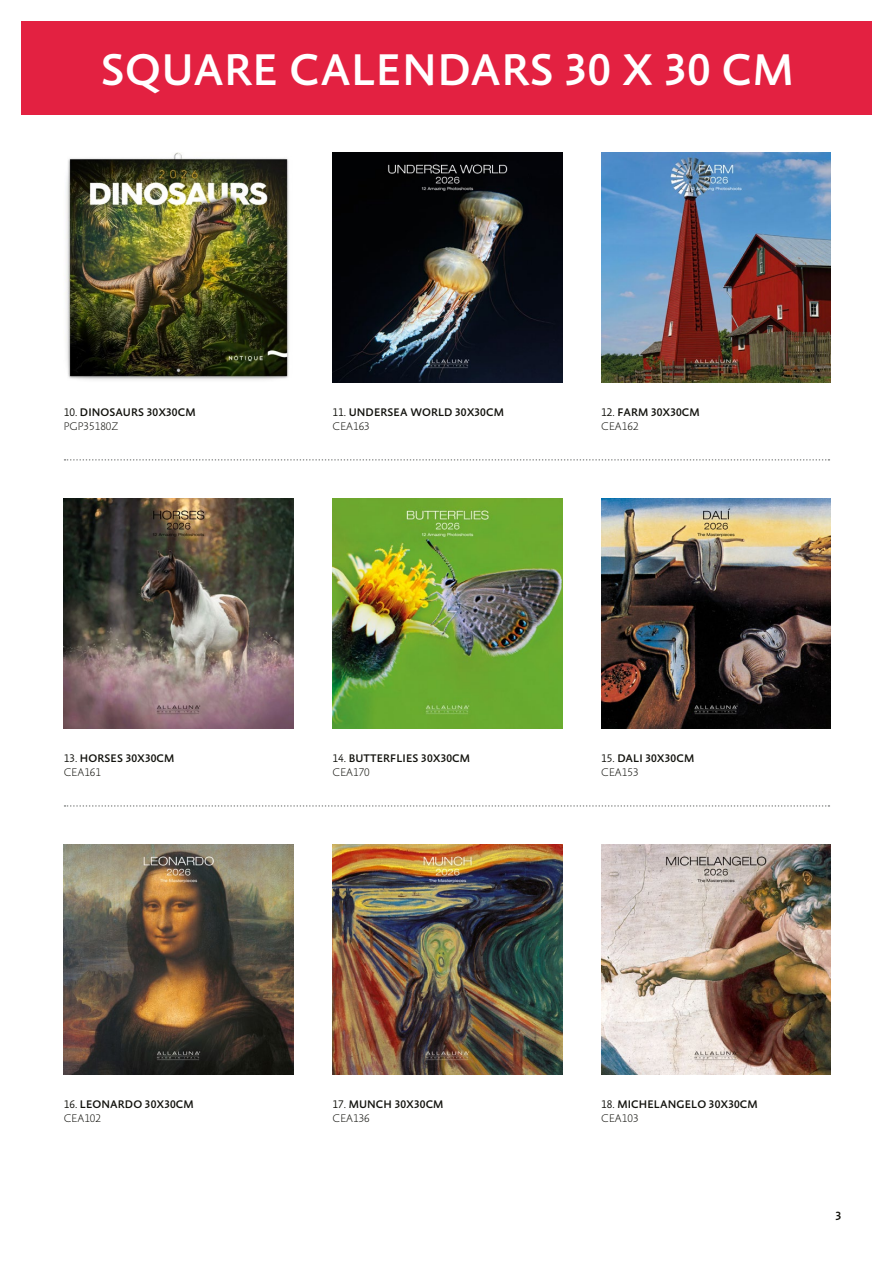
<style>
.page{position:relative;width:893px;height:1263px;background:#fff}
.page>*{position:absolute;margin:0;border:0;box-sizing:border-box;transform-origin:0 0}
.t1{font:500 45px "Absara Sans OT";letter-spacing:.01em;color:#fff}
.t2{font:500 12px "Absara Sans OT";color:#12120d}
.t3{font:500 11.1px/13.4px "Absara Sans OT";letter-spacing:.01em;color:#12120d}
.s1{font-weight:300}
.s2{font-weight:100}
</style>
<div class="page">
<div style="left:21px;top:21px;width:851px;height:94px;background:#e32141"></div>
<svg style="left:65px;top:459px;width:764px;height:2px"></svg>
<svg style="left:65px;top:805px;width:764px;height:2px"></svg>
<img style="left:66px;top:153px;width:223px;height:227px">
<img style="left:332px;top:153px;width:230px;height:229px">
<img style="left:601px;top:153px;width:230px;height:229px">
<img style="left:64px;top:499px;width:229px;height:229px">
<img style="left:332px;top:499px;width:230px;height:229px">
<img style="left:601px;top:499px;width:230px;height:229px">
<img style="left:64px;top:845px;width:229px;height:229px">
<img style="left:332px;top:845px;width:230px;height:229px">
<img style="left:601px;top:845px;width:230px;height:229px">
<h1 class="t1" style="left:101px;top:46px;width:695px">SQUARE CALENDARS 30 X 30 CM</h1>
<p class="t3" style="left:64px;top:406px;width:133px"><span class="s1">10.</span> DINOSAURS 30X30CM<br><span class="s2">PGP35180Z</span></p>
<p class="t3" style="left:332px;top:406px;width:173px"><span class="s1">11.</span> UNDERSEA WORLD 30X30CM<br><span class="s2">CEA163</span></p>
<p class="t3" style="left:601px;top:406px;width:100px"><span class="s1">12.</span> FARM 30X30CM<br><span class="s2">CEA162</span></p>
<p class="t3" style="left:64px;top:753px;width:112px"><span class="s1">13.</span> HORSES 30X30CM<br><span class="s2">CEA161</span></p>
<p class="t3" style="left:332px;top:753px;width:139px"><span class="s1">14.</span> BUTTERFLIES 30X30CM<br><span class="s2">CEA170</span></p>
<p class="t3" style="left:601px;top:753px;width:95px"><span class="s1">15.</span> DALI 30X30CM<br><span class="s2">CEA153</span></p>
<p class="t3" style="left:64px;top:1099px;width:131px"><span class="s1">16.</span> LEONARDO 30X30CM<br><span class="s2">CEA102</span></p>
<p class="t3" style="left:332px;top:1099px;width:113px"><span class="s1">17.</span> MUNCH 30X30CM<br><span class="s2">CEA136</span></p>
<p class="t3" style="left:601px;top:1099px;width:158px"><span class="s1">18.</span> MICHELANGELO 30X30CM<br><span class="s2">CEA103</span></p>
<p class="t2" style="left:835px;top:1210px;width:8px">3</p>
</div>
